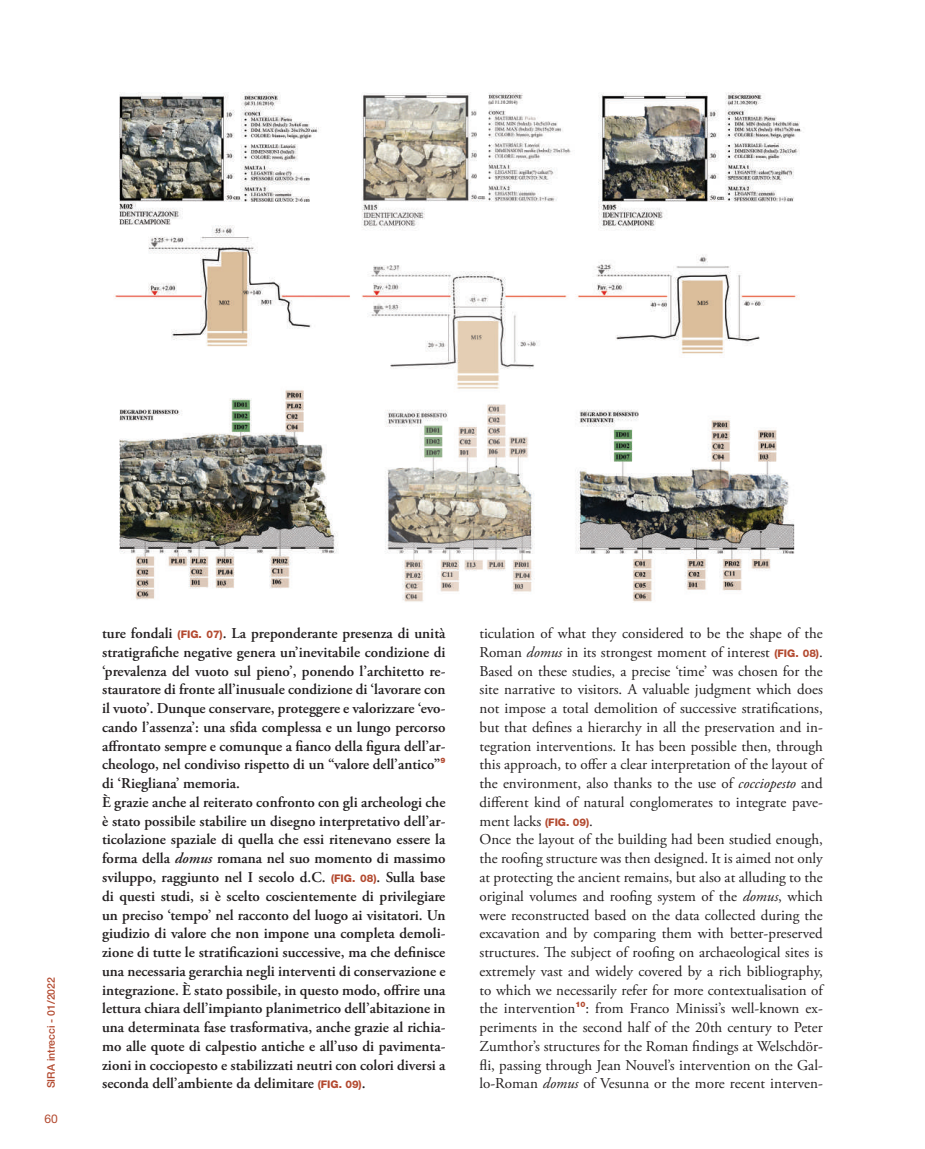
<style>
.page{position:relative;width:925px;height:1149px;background:#fff}
.page>*{position:absolute;margin:0;border:0;box-sizing:border-box;transform-origin:0 0}
.t1{font:600 15px/18.8px "Adobe Garamond Pro";color:#231f20}
.t2{font:15px/18.8px "Adobe Garamond Pro";color:#231f20}
.t3{font:12px "Helvetica Neue LT Std";color:#b34a30}
.t4{font:500 10.5px "Helvetica Neue LT Std";color:#b34a30}
.s1{font-family:"Helvetica Neue LT Std";font-weight:800;font-size:10.5px;color:#b34a30}
.s2{font-style:italic}
</style>
<div class="page">
<img style="left:115px;top:92px;width:687px;height:510px">
<p class="t4" style="left:45px;top:1087px;width:113px;rotate:-90deg">SIRA intrecci - 01/2022</p>
<p class="t3" style="left:44px;top:1111px;width:15px">60</p>
<p class="t1" style="left:102px;top:624px;width:345px">ture fondali <span class="s1">(FIG. 07)</span>. La preponderante presenza di unità stratigrafiche negative genera un’inevitabile condizione di ‘prevalenza del vuoto sul pieno’, ponendo l’architetto re&shy;stauratore di fronte all’inusuale condizione di ‘lavorare con il vuoto’. Dunque conservare, proteggere e valorizzare ‘evo&shy;cando l’assenza’: una sfida complessa e un lungo percorso affrontato sempre e comunque a fianco della figura dell’ar&shy;cheologo, nel condiviso rispetto di un “valore dell’antico”<sup>9 </sup>di ‘Riegliana’ memoria.<br>È grazie anche al reiterato confronto con gli archeologi che è stato possibile stabilire un disegno interpretativo dell’ar&shy;ticolazione spaziale di quella che essi ritenevano essere la forma della <span class="s2">domus</span> romana nel suo momento di massimo sviluppo, raggiunto nel I secolo d.C. <span class="s1">(FIG. 08)</span>. Sulla base di questi studi, si è scelto coscientemente di privilegiare un preciso ‘tempo’ nel racconto del luogo ai visitatori. Un giudizio di valore che non impone una completa demoli&shy;zione di tutte le stratificazioni successive, ma che definisce una necessaria gerarchia negli interventi di conservazione e integrazione. È stato possibile, in questo modo, offrire una lettura chiara dell’impianto planimetrico dell’abitazione in una determinata fase trasformativa, anche grazie al richia&shy;mo alle quote di calpestio antiche e all’uso di pavimenta&shy;zioni in cocciopesto e stabilizzati neutri con colori diversi a seconda dell’ambiente da delimitare <span class="s1">(FIG. 09)</span>.</p>
<p class="t2" style="left:479px;top:624px;width:345px">ticulation of what they considered to be the shape of the Roman <span class="s2">domus</span> in its strongest moment of interest <span class="s1">(FIG. 08)</span>.<br>Based on these studies, a precise ‘time’ was chosen for the site narrative to visitors. A valuable judgment which does not impose a total demolition of successive stratifications, but that defines a hierarchy in all the preservation and in&shy;tegration interventions. It has been possible then, through this approach, to offer a clear interpretation of the layout of the environment, also thanks to the use of <span class="s2">cocciopesto</span> and different kind of natural conglomerates to integrate pave&shy;ment lacks <span class="s1">(FIG. 09)</span>.<br>Once the layout of the building had been studied enough, the roofing structure was then designed. It is aimed not only at protecting the ancient remains, but also at alluding to the original volumes and roofing system of the <span class="s2">domus</span>, which were reconstructed based on the data collected during the excavation and by comparing them with better-preserved structures. The subject of roofing on archaeological sites is extremely vast and widely covered by a rich bibliography, to which we necessarily refer for more contextualisation of the intervention<sup>10</sup>: from Franco Minissi’s well-known ex&shy;periments in the second half of the 20th century to Peter Zumthor’s structures for the Roman findings at Welschdör&shy;fli, passing through Jean Nouvel’s intervention on the Gal&shy;lo-Roman <span class="s2">domus</span> of Vesunna or the more recent interven-</p>
</div>
